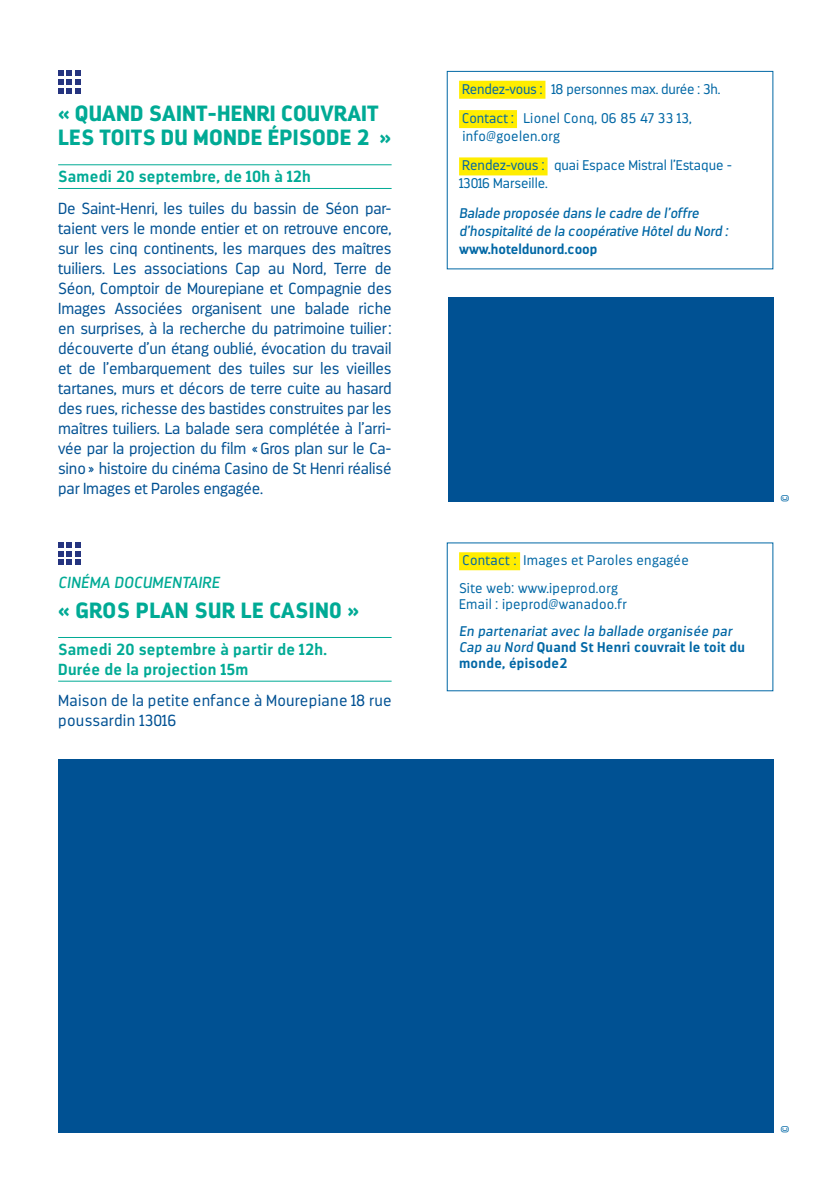
<style>
.page{position:relative;width:840px;height:1191px;background:#fff}
.page>*{position:absolute;margin:0;border:0;box-sizing:border-box;transform-origin:0 0}
.t1{font:900 22px/24px "Darwin";letter-spacing:.01em;color:#00aa95}
.t2{font:300 16px/20px "Darwin";letter-spacing:-.005em;color:#005193;text-align:justify}
.t3{font:700 16px/20px "Darwin";letter-spacing:.02em;color:#00aa95}
.t4{font:300 16px/20px "Darwin";letter-spacing:.02em;color:#005193}
.t5{font:italic 16px "Darwin";letter-spacing:.02em;color:#00aa95}
.t6{font:300 14px/29.4px "Darwin";color:#0067a5}
.t7{font:italic 14px/16px "Darwin";letter-spacing:.02em;color:#0067a5}
.t8{font:300 14px/27.4px "Darwin";letter-spacing:.02em;color:#0067a5}
.t9{font:italic 14px/18px "Darwin";color:#0067a5}
.t10{font:700 14px "Darwin";color:#0067a5}
.t11{font:300 11px "Darwin";color:#0067a5}
.s1{font-weight:700;font-style:normal}
</style>
<div class="page">
<svg style="left:58px;top:71px;width:22px;height:22px"></svg>
<hr style="left:58px;top:164px;width:333px;height:1px;background:#00aa95">
<hr style="left:58px;top:188px;width:333px;height:1px;background:#00aa95">
<div style="left:459px;top:81px;width:86px;height:18px;background:#ffed00"></div>
<div style="left:459px;top:110px;width:57px;height:18px;background:#ffed00"></div>
<div style="left:459px;top:157px;width:88px;height:18px;background:#ffed00"></div>
<div style="left:446px;top:71px;width:327px;height:198px;border:1px solid #0067a5"></div>
<div style="left:459px;top:552px;width:61px;height:18px;background:#ffed00"></div>
<svg style="left:58px;top:542px;width:22px;height:22px"></svg>
<hr style="left:58px;top:637px;width:333px;height:1px;background:#00aa95">
<hr style="left:58px;top:680px;width:333px;height:1px;background:#00aa95">
<div style="left:447px;top:298px;width:326px;height:204px;background:#005193"></div>
<div style="left:58px;top:759px;width:715px;height:373px;background:#005193"></div>
<h1 class="t1" style="left:58px;top:102px;width:334px">« QUAND SAINT-HENRI COUVRAIT<br>LES TOITS DU MONDE ÉPISODE 2 »</h1>
<p class="t3" style="left:58px;top:167px;width:254px">Samedi 20 septembre, de 10h à 12h</p>
<p class="t2" style="left:58px;top:198px;width:335px">De Saint-Henri, les tuiles du bassin de Séon par&shy;taient vers le monde entier et on retrouve encore, sur les cinq continents, les marques des maîtres tuiliers. Les associations Cap au Nord, Terre de Séon, Comptoir de Mourepiane et Compagnie des Images Associées organisent une balade riche en surprises, à la recherche du patrimoine tuilier: découverte d’un étang oublié, évocation du travail et de l’embarquement des tuiles sur les vieilles tartanes, murs et décors de terre cuite au hasard des rues, richesse des bastides construites par les maîtres tuiliers. La balade sera complétée à l’arri&shy;vée par la projection du film «Gros plan sur le Ca&shy;sino» histoire du cinéma Casino de St Henri réalisé par Images et Paroles engagée.</p>
<p class="t5" style="left:58px;top:573px;width:103px">Cinéma documentai</p>
<p class="t5" style="left:202px;top:573px;width:19px">re</p>
<h1 class="t1" style="left:58px;top:598px;width:302px">« GROS PLAN SUR LE CASIN0 »</h1>
<p class="t3" style="left:58px;top:639px;width:270px">Samedi 20 septembre à partir de 12h.<br>Durée de la projection 15m</p>
<p class="t4" style="left:58px;top:691px;width:335px">Maison de la petite enfance à Mourepiane 18 rue poussardin 13016</p>
<p class="t6" style="left:462px;top:74px;width:259px">Rendez-vous : 18 personnes max. durée : 3h.<br>Contact : Lionel Conq, 06 85 47 33 13,</p>
<p class="t6" style="left:462px;top:122px;width:271px">info@goelen.org<br>Rendez-vous : quai Espace Mistral l’Estaque -</p>
<p class="t6" style="left:459px;top:169px;width:90px">13016 Marseille.</p>
<p class="t9" style="left:459px;top:204px;width:270px">Balade proposée dans le cadre de l’offre d’hospitalité de la coopérative Hôtel du Nord :</p>
<p class="t10" style="left:459px;top:240px;width:140px">www.hoteldunord.coop</p>
<p class="t8" style="left:459px;top:547px;width:231px">Contact : Images et Paroles engagée<br>Site web: www.ipeprod.org</p>
<p class="t8" style="left:459px;top:590px;width:169px">Email : ipeprod@wanadoo.fr</p>
<p class="t7" style="left:459px;top:623px;width:287px">En partenariat avec la ballade organisée par<br>Cap au Nord <span class="s1">Quand St Henri couvrait le toit du monde, épisode2</span></p>
<p class="t11" style="left:778px;top:502px;width:9px;rotate:-90deg">©</p>
<p class="t11" style="left:778px;top:1132px;width:9px;rotate:-90deg">©</p>
</div>
